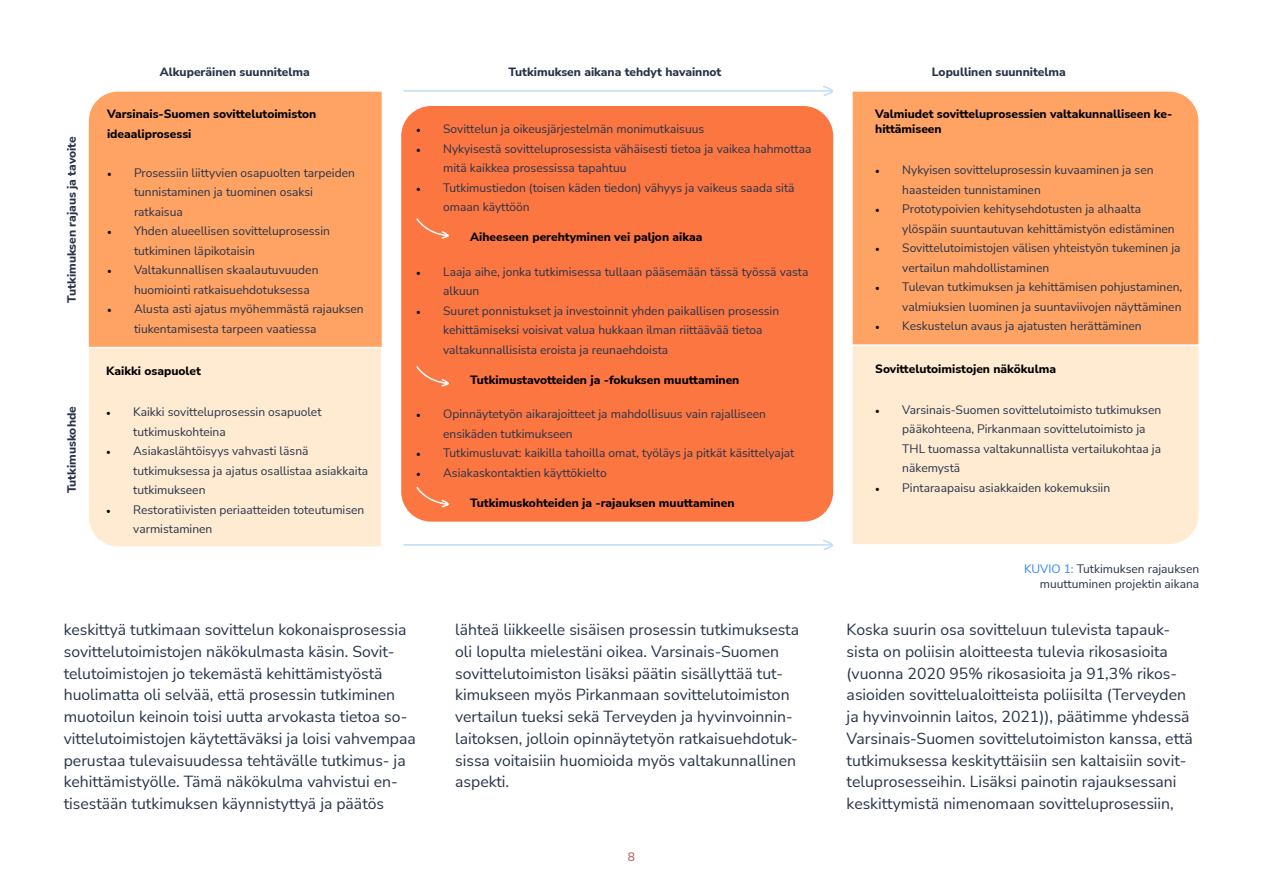
<style>
.page{position:relative;width:1263px;height:893px;background:#fff}
.page>*{position:absolute;margin:0;border:0;box-sizing:border-box;transform-origin:0 0}
.t1{font:15.75px/21.8px "Nunito Sans";color:#273249}
.t2{font:15.75px "Nunito Sans Regular 2";color:#273249}
.t3{font:12px/19.5px "Nunito Sans";color:#273249}
.t4{font:800 12px/19.5px "Nunito Sans";color:#000}
.t5{font:800 12px "Nunito Sans";color:#273249}
.t6{font:12px "Nunito Sans Regular 2";color:#273249}
.t7{font:12px "Nunito Sans";color:#b14f3e}
.s1{font-family:"Minion Pro";color:#000}
.s2{color:#3486f6}
</style>
<div class="page">
<div style="left:88px;top:91px;width:294px;height:255px;background:#ffa364"></div>
<div style="left:88px;top:346px;width:294px;height:201px;background:#ffebd1"></div>
<div style="left:852px;top:91px;width:347px;height:253px;background:#ffa364"></div>
<div style="left:852px;top:344px;width:347px;height:200px;background:#ffebd1"></div>
<div style="left:401px;top:106px;width:432px;height:416px;background:#fc7642;border-radius:30px"></div>
<svg style="left:416px;top:218px;width:33px;height:21px"></svg>
<svg style="left:416px;top:366px;width:33px;height:21px"></svg>
<svg style="left:416px;top:487px;width:33px;height:21px"></svg>
<hr style="left:403px;top:90px;width:428px;height:2px;background:#bedcf7">
<svg style="left:821px;top:85px;width:12px;height:11px"></svg>
<hr style="left:403px;top:544px;width:428px;height:2px;background:#bedcf7">
<svg style="left:821px;top:539px;width:12px;height:11px"></svg>
<p class="t5" style="left:63px;top:302px;width:168px;rotate:-90deg">Tutkimuksen rajaus ja tavoite</p>
<p class="t5" style="left:63px;top:493px;width:88px;rotate:-90deg">Tutkimuskohde</p>
<p class="t5" style="left:160px;top:63px;width:151px">Alkuperäinen suunnitelma</p>
<p class="t4" style="left:107px;top:104px;width:211px">Varsinais-Suomen sovittelutoimiston ideaaliprosessi</p>
<p class="t3" style="left:134px;top:162px;width:222px;text-indent:-27px"><span class="s1">•</span> Prosessiin liittyvien osapuolten tarpeiden tunnistaminen ja tuominen osaksi ratkaisua</p>
<p class="t3" style="left:134px;top:221px;width:197px;text-indent:-27px"><span class="s1">•</span> Yhden alueellisen sovitteluprosessin tutkiminen läpikotaisin</p>
<p class="t3" style="left:134px;top:260px;width:186px;text-indent:-27px"><span class="s1">•</span> Valtakunnallisen skaalautuvuuden huomiointi ratkaisuehdotuksessa</p>
<p class="t3" style="left:134px;top:299px;width:231px;text-indent:-27px"><span class="s1">•</span> Alusta asti ajatus myöhemmästä rajauksen tiukentamisesta tarpeen vaatiessa</p>
<p class="t4" style="left:106px;top:360px;width:96px">Kaikki osapuolet</p>
<p class="t3" style="left:133px;top:402px;width:190px;text-indent:-27px"><span class="s1">•</span> Kaikki sovitteluprosessin osapuolet tutkimuskohteina</p>
<p class="t3" style="left:133px;top:441px;width:236px;text-indent:-27px"><span class="s1">•</span> Asiakaslähtöisyys vahvasti läsnä tutkimuksessa ja ajatus osallistaa asiakkaita tutkimukseen</p>
<p class="t3" style="left:133px;top:499px;width:233px;text-indent:-27px"><span class="s1">•</span> Restoratiivisten periaatteiden toteutumisen varmistaminen</p>
<p class="t5" style="left:508px;top:63px;width:214px">Tutkimuksen aikana tehdyt havainnot</p>
<p class="t5" style="left:932px;top:63px;width:135px">Lopullinen suunnitelma</p>
<p class="t3" style="left:416px;top:119px;width:290px"><span class="s1">•</span> Sovittelun ja oikeusjärjestelmän monimutkaisuus</p>
<p class="t3" style="left:443px;top:138px;width:370px;text-indent:-27px"><span class="s1">•</span> Nykyisestä sovitteluprosessista vähäisesti tietoa ja vaikea hahmottaa mitä kaikkea prosessissa tapahtuu</p>
<p class="t6" style="left:416px;top:179px;width:380px"><span class="s1">•</span> Tutkimustiedon (toisen käden tiedon) vähyys ja vaikeus saada sitä</p>
<p class="t3" style="left:443px;top:197px;width:88px">omaan käyttöön</p>
<p class="t4" style="left:470px;top:227px;width:234px">Aiheeseen perehtyminen vei paljon aikaa</p>
<p class="t3" style="left:443px;top:261px;width:367px;text-indent:-27px"><span class="s1">•</span> Laaja aihe, jonka tutkimisessa tullaan pääsemään tässä työssä vasta alkuun</p>
<p class="t3" style="left:443px;top:300px;width:337px;text-indent:-27px"><span class="s1">•</span> Suuret ponnistukset ja investoinnit yhden paikallisen prosessin kehittämiseksi voisivat valua hukkaan ilman riittäävää tietoa valtakunnallisista eroista ja reunaehdoista</p>
<p class="t4" style="left:470px;top:369px;width:271px">Tutkimustavotteiden ja -fokuksen muuttaminen</p>
<p class="t3" style="left:443px;top:404px;width:324px;text-indent:-27px"><span class="s1">•</span> Opinnäytetyön aikarajoitteet ja mahdollisuus vain rajalliseen ensikäden tutkimukseen</p>
<p class="t3" style="left:416px;top:443px;width:380px"><span class="s1">•</span> Tutkimusluvat: kaikilla tahoilla omat, työläys ja pitkät käsittelyajat</p>
<p class="t3" style="left:416px;top:462px;width:192px"><span class="s1">•</span> Asiakaskontaktien käyttökielto</p>
<p class="t4" style="left:470px;top:492px;width:266px">Tutkimuskohteiden ja -rajauksen muuttaminen</p>
<p class="t4" style="left:875px;top:106px;width:299px;line-height:15px">Valmiudet sovitteluprosessien valtakunnalliseen ke&shy;hittämiseen</p>
<p class="t3" style="left:902px;top:160px;width:253px;text-indent:-27px"><span class="s1">•</span> Nykyisen sovitteluprosessin kuvaaminen ja sen haasteiden tunnistaminen</p>
<p class="t3" style="left:902px;top:199px;width:274px;text-indent:-27px"><span class="s1">•</span> Prototypoivien kehitysehdotusten ja alhaalta ylöspäin suuntautuvan kehittämistyön edistäminen</p>
<p class="t3" style="left:902px;top:238px;width:280px;text-indent:-27px"><span class="s1">•</span> Sovittelutoimistojen välisen yhteistyön tukeminen ja vertailun mahdollistaminen</p>
<p class="t3" style="left:875px;top:277px;width:309px;text-align:right"><span class="s1">•</span> Tulevan tutkimuksen ja kehittämisen pohjustaminen, valmiuksien luominen ja suuntaviivojen näyttäminen</p>
<p class="t3" style="left:875px;top:316px;width:268px"><span class="s1">•</span> Keskustelun avaus ja ajatusten herättäminen</p>
<p class="t4" style="left:875px;top:358px;width:182px">Sovittelutoimistojen näkökulma</p>
<p class="t3" style="left:902px;top:399px;width:260px;text-indent:-27px"><span class="s1">•</span> Varsinais-Suomen sovittelutoimisto tutkimuksen pääkohteena, Pirkanmaan sovittelutoimisto ja</p>
<p class="t6" style="left:902px;top:440px;width:260px">THL tuomassa valtakunnallista vertailukohtaa ja</p>
<p class="t3" style="left:902px;top:458px;width:59px">näkemystä</p>
<p class="t3" style="left:875px;top:477px;width:236px"><span class="s1">•</span> Pintaraapaisu asiakkaiden kokemuksiin</p>
<p class="t3" style="left:1024px;top:561px;width:177px;line-height:15px;text-align:right"><span class="s2">KUVIO 1:</span> Tutkimuksen rajauksen muuttuminen projektin aikana</p>
<p class="t1" style="left:64px;top:618px;width:353px">keskittyä tutkimaan sovittelun kokonaisprosessia sovittelutoimistojen näkökulmasta käsin. Sovit&shy;telutoimistojen jo tekemästä kehittämistyöstä huolimatta oli selvää, että prosessin tutkiminen muotoilun keinoin toisi uutta arvokasta tietoa so&shy;vittelutoimistojen käytettäväksi ja loisi vahvempaa perustaa tulevaisuudessa tehtävälle tutkimus- ja kehittämistyölle. Tämä näkökulma vahvistui en&shy;tisestään tutkimuksen käynnistyttyä ja päätös</p>
<p class="t1" style="left:455px;top:618px;width:345px">lähteä liikkeelle sisäisen prosessin tutkimuksesta oli lopulta mielestäni oikea. Varsinais-Suomen sovittelutoimiston lisäksi päätin sisällyttää tut&shy;kimukseen myös Pirkanmaan sovittelutoimiston vertailun tueksi sekä Terveyden ja hyvinvoinnin&shy;laitoksen, jolloin opinnäytetyön ratkaisuehdotuk&shy;sissa voitaisiin huomioida myös valtakunnallinen aspekti.</p>
<h1 class="t1" style="left:847px;top:618px;width:341px">Koska suurin osa sovitteluun tulevista tapauk&shy;sista on poliisin aloitteesta tulevia rikosasioita (vuonna 2020 95% rikosasioita ja 91,3% rikos&shy;asioiden sovittelualoitteista poliisilta (Terveyden</h1>
<h1 class="t2" style="left:847px;top:706px;width:344px">ja hyvinvoinnin laitos, 2021)), päätimme yhdessä</h1>
<h1 class="t1" style="left:847px;top:727px;width:348px">Varsinais-Suomen sovittelutoimiston kanssa, että tutkimuksessa keskityttäisiin sen kaltaisiin sovit&shy;teluprosesseihin. Lisäksi painotin rajauksessani keskittymistä nimenomaan sovitteluprosessiin,</h1>
<p class="t7" style="left:628px;top:849px;width:9px">8</p>
</div>
